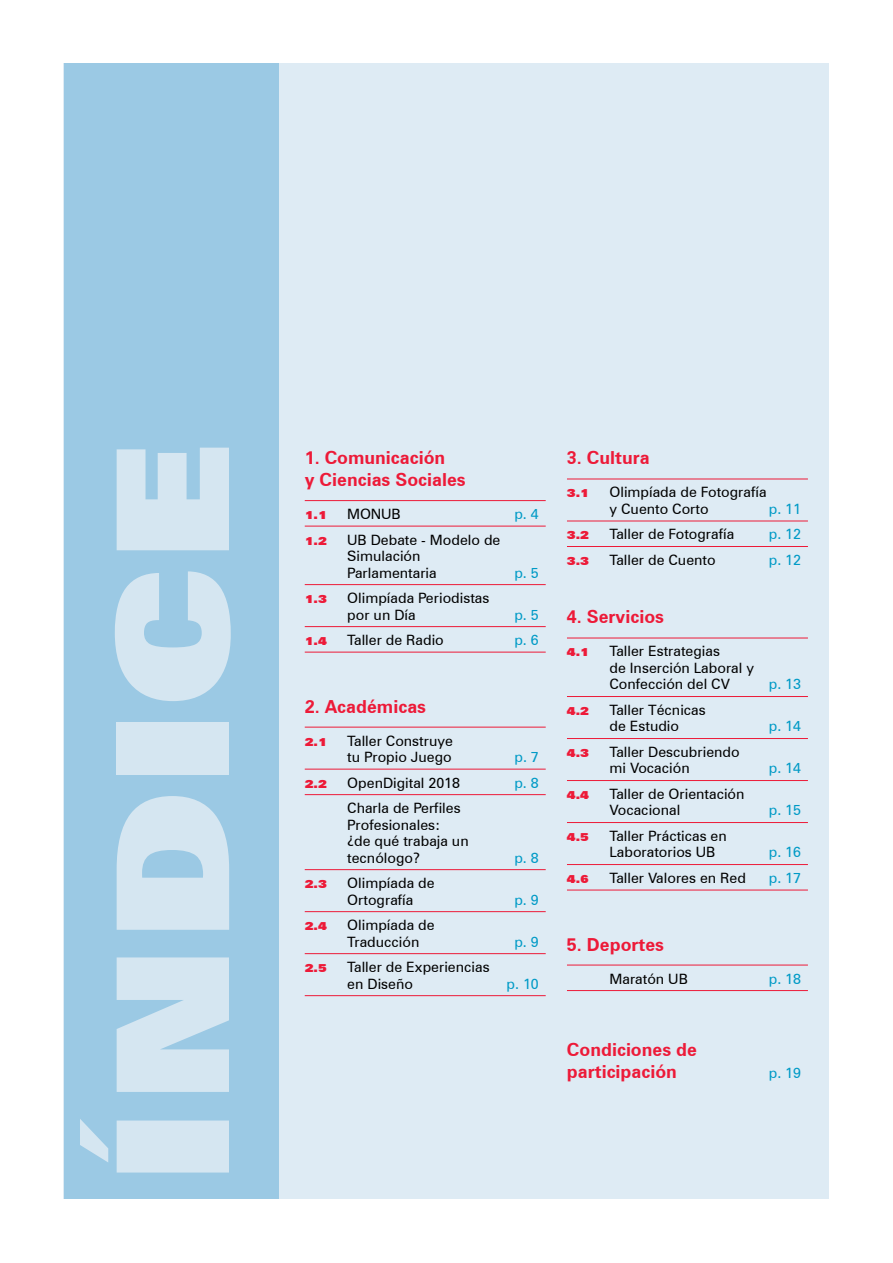
<style>
.page{position:relative;width:893px;height:1263px;background:#fff}
.page>*{position:absolute;margin:0;border:0;box-sizing:border-box;transform-origin:0 0}
.t1{font:900 156px "Zurich BT";letter-spacing:.01em;color:#d5e6f1;scale:1.2 1}
.t2{font:700 18px/21.6px "Zurich BT";color:#ed1a38}
.t3{font:14.25px/16.5px "Zurich BT";color:#000}
.t4{font:14.25px "Zurich BT";color:#009ac6}
.t5{font:900 11.25px "Zurich BT";color:#ed1a38;scale:1.12 1}
</style>
<div class="page">
<div style="left:64px;top:64px;width:765px;height:1135px;background:#deebf4"></div>
<div style="left:64px;top:64px;width:215px;height:1135px;background:#9bc9e4"></div>
<hr style="left:305px;top:500px;width:241px;height:1px;background:#ed1a38">
<hr style="left:305px;top:526px;width:241px;height:1px;background:#ed1a38">
<hr style="left:305px;top:584px;width:241px;height:1px;background:#ed1a38">
<hr style="left:305px;top:626px;width:241px;height:1px;background:#ed1a38">
<hr style="left:305px;top:652px;width:241px;height:1px;background:#ed1a38">
<hr style="left:305px;top:727px;width:241px;height:1px;background:#ed1a38">
<hr style="left:305px;top:769px;width:241px;height:1px;background:#ed1a38">
<hr style="left:305px;top:794px;width:241px;height:1px;background:#ed1a38">
<hr style="left:305px;top:869px;width:241px;height:1px;background:#ed1a38">
<hr style="left:305px;top:911px;width:241px;height:1px;background:#ed1a38">
<hr style="left:305px;top:953px;width:241px;height:1px;background:#ed1a38">
<hr style="left:305px;top:995px;width:241px;height:1px;background:#ed1a38">
<hr style="left:567px;top:478px;width:241px;height:1px;background:#ed1a38">
<hr style="left:567px;top:520px;width:241px;height:1px;background:#ed1a38">
<hr style="left:567px;top:546px;width:241px;height:1px;background:#ed1a38">
<hr style="left:567px;top:637px;width:241px;height:1px;background:#ed1a38">
<hr style="left:567px;top:696px;width:241px;height:1px;background:#ed1a38">
<hr style="left:567px;top:738px;width:241px;height:1px;background:#ed1a38">
<hr style="left:567px;top:780px;width:241px;height:1px;background:#ed1a38">
<hr style="left:567px;top:822px;width:241px;height:1px;background:#ed1a38">
<hr style="left:567px;top:864px;width:241px;height:1px;background:#ed1a38">
<hr style="left:567px;top:889px;width:241px;height:1px;background:#ed1a38">
<hr style="left:567px;top:964px;width:241px;height:1px;background:#ed1a38">
<hr style="left:567px;top:990px;width:241px;height:1px;background:#ed1a38">
<h1 class="t1" style="left:79px;top:1186px;width:626px;rotate:-90deg">ÍNDICE</h1>
<p class="t2" style="left:305px;top:447px;width:163px">1. Comunicación<br>y Ciencias Sociales</p>
<p class="t5" style="left:305px;top:508px;width:21px">1.1</p>
<p class="t3" style="left:347px;top:506px;width:55px">MONUB</p>
<p class="t4" style="left:514px;top:505px;width:26px">p. 4</p>
<p class="t5" style="left:305px;top:534px;width:21px">1.2</p>
<p class="t3" style="left:347px;top:531px;width:155px">UB Debate - Modelo de<br>Simulación<br>Parlamentaria</p>
<p class="t4" style="left:514px;top:564px;width:26px">p. 5</p>
<p class="t5" style="left:305px;top:592px;width:21px">1.3</p>
<p class="t3" style="left:347px;top:590px;width:144px">Olimpíada Periodistas por un Día</p>
<p class="t4" style="left:514px;top:606px;width:26px">p. 5</p>
<p class="t5" style="left:305px;top:634px;width:21px">1.4</p>
<p class="t3" style="left:347px;top:632px;width:98px">Taller de Radio</p>
<p class="t4" style="left:514px;top:631px;width:26px">p. 6</p>
<p class="t2" style="left:305px;top:695px;width:123px">2. Académicas</p>
<p class="t5" style="left:305px;top:735px;width:21px">2.1</p>
<p class="t3" style="left:347px;top:732px;width:107px">Taller Construye tu Propio Juego</p>
<p class="t4" style="left:514px;top:748px;width:26px">p. 7</p>
<p class="t5" style="left:305px;top:777px;width:21px">2.2</p>
<p class="t3" style="left:347px;top:774px;width:114px">OpenDigital 2018</p>
<p class="t4" style="left:514px;top:774px;width:26px">p. 8</p>
<p class="t3" style="left:347px;top:800px;width:123px">Charla de Perfiles<br>Profesionales:<br>¿de qué trabaja un tecnólogo?</p>
<p class="t4" style="left:514px;top:849px;width:26px">p. 8</p>
<p class="t5" style="left:305px;top:877px;width:21px">2.3</p>
<p class="t3" style="left:347px;top:875px;width:89px">Olimpíada de<br>Ortografía</p>
<p class="t4" style="left:514px;top:891px;width:26px">p. 9</p>
<p class="t5" style="left:305px;top:919px;width:21px">2.4</p>
<p class="t3" style="left:347px;top:917px;width:89px">Olimpíada de<br>Traducción</p>
<p class="t4" style="left:514px;top:933px;width:26px">p. 9</p>
<p class="t5" style="left:305px;top:961px;width:21px">2.5</p>
<p class="t3" style="left:347px;top:959px;width:144px">Taller de Experiencias en Diseño</p>
<p class="t4" style="left:506px;top:975px;width:34px">p. 10</p>
<p class="t2" style="left:567px;top:447px;width:84px">3. Cultura</p>
<p class="t5" style="left:567px;top:487px;width:21px">3.1</p>
<p class="t3" style="left:609px;top:484px;width:159px">Olimpíada de Fotografía y Cuento Corto</p>
<p class="t4" style="left:769px;top:500px;width:34px">p. 11</p>
<p class="t5" style="left:567px;top:529px;width:21px">3.2</p>
<p class="t3" style="left:609px;top:526px;width:126px">Taller de Fotografía</p>
<p class="t4" style="left:769px;top:526px;width:34px">p. 12</p>
<p class="t5" style="left:567px;top:554px;width:21px">3.3</p>
<p class="t3" style="left:609px;top:551px;width:108px">Taller de Cuento</p>
<p class="t4" style="left:769px;top:551px;width:34px">p. 12</p>
<p class="t2" style="left:567px;top:606px;width:99px">4. Servicios</p>
<p class="t5" style="left:567px;top:646px;width:21px">4.1</p>
<p class="t3" style="left:609px;top:643px;width:146px">Taller Estrategias<br>de Inserción Laboral y<br>Confección del CV</p>
<p class="t5" style="left:567px;top:704px;width:21px">4.2</p>
<p class="t3" style="left:609px;top:701px;width:98px">Taller Técnicas de Estudio</p>
<p class="t5" style="left:567px;top:746px;width:21px">4.3</p>
<p class="t3" style="left:609px;top:743px;width:132px">Taller Descubriendo mi Vocación</p>
<p class="t5" style="left:567px;top:788px;width:21px">4.4</p>
<p class="t3" style="left:609px;top:785px;width:137px">Taller de Orientación<br>Vocacional</p>
<p class="t5" style="left:567px;top:830px;width:21px">4.5</p>
<p class="t3" style="left:609px;top:827px;width:119px">Taller Prácticas en<br>Laboratorios UB</p>
<p class="t4" style="left:769px;top:676px;width:34px">p. 13</p>
<p class="t4" style="left:769px;top:718px;width:34px">p. 14</p>
<p class="t4" style="left:769px;top:760px;width:34px">p. 14</p>
<p class="t4" style="left:769px;top:802px;width:34px">p. 15</p>
<p class="t4" style="left:769px;top:844px;width:34px">p. 16</p>
<p class="t5" style="left:567px;top:872px;width:21px">4.6</p>
<p class="t3" style="left:609px;top:869px;width:138px">Taller Valores en Red</p>
<p class="t4" style="left:769px;top:869px;width:34px">p. 17</p>
<p class="t2" style="left:567px;top:933px;width:99px">5. Deportes</p>
<p class="t3" style="left:609px;top:970px;width:80px">Maratón UB</p>
<p class="t4" style="left:769px;top:970px;width:34px">p. 18</p>
<p class="t2" style="left:567px;top:1039px;width:132px">Condiciones de participación</p>
<p class="t4" style="left:769px;top:1064px;width:34px">p. 19</p>
</div>
